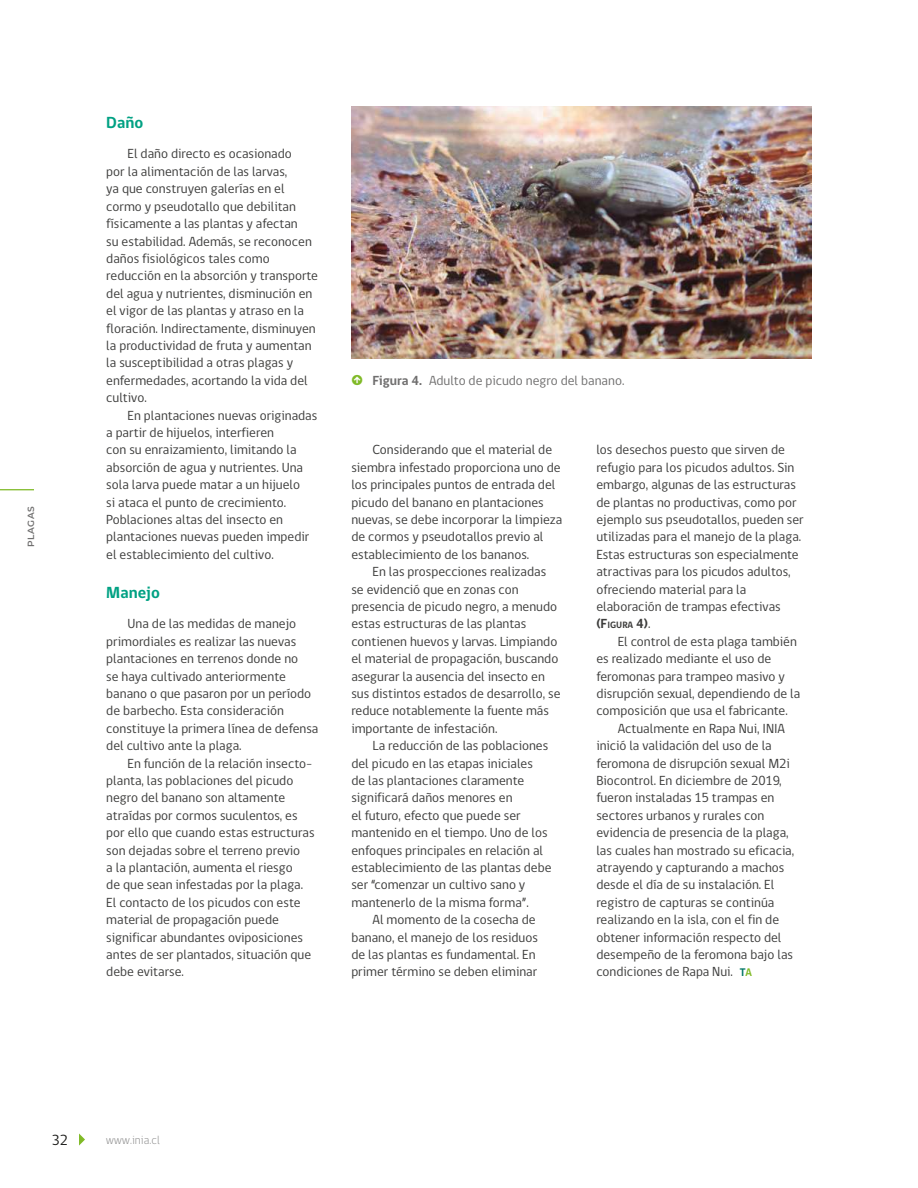
<style>
.page{position:relative;width:918px;height:1188px;background:#fff}
.page>*{position:absolute;margin:0;border:0;box-sizing:border-box;transform-origin:0 0}
.t1{font:700 16.5px "gob CL";color:#00a183}
.t2{font:15px "gob CL";color:#1d1d1b}
.t3{font:13.5px/17.4px "gob CL";color:#3c3c3b}
.t4{font:13.5px "gob CL";color:#706f6f}
.t5{font:300 12px "gob CL";letter-spacing:.01em;color:#878787}
.t6{font:700 9.45px "gob CL";color:#3c3c3b}
.t7{font:600 9px "Montserrat";letter-spacing:.04em;color:#706f6f}
.s1{font-family:"Klavika Arrows";font-weight:700;font-size:15px;color:#80ba27}
.s2{font-weight:700}
.s3{font-size:13.5px}
.s4{font-weight:400;font-size:13.5px}
.s5{font-family:"News Gothic BT";font-weight:700;font-size:10.5px;color:#007665}
.s6{font-family:"News Gothic BT";font-weight:700;font-size:10.5px;color:#80ba27}
</style>
<div class="page">
<svg style="left:79px;top:1134px;width:6px;height:12px"></svg>
<img style="left:351px;top:106px;width:461px;height:253px">
<hr style="left:0;top:489px;width:34px;height:1px;background:#80ba27">
<p class="t7" style="left:24px;top:547px;width:42px;rotate:-90deg">PLAGAS</p>
<p class="t1" style="left:106px;top:111px;width:39px">Daño</p>
<p class="t3" style="left:106px;top:146px;width:213px;text-indent:21px">El daño directo es ocasionado<br>por la alimentación de las larvas,<br>ya que construyen galerías en el cormo y pseudotallo que debilitan físicamente a las plantas y afectan<br>su estabilidad. Además, se reconocen daños fisiológicos tales como reducción en la absorción y transporte del agua y nutrientes, disminución en el vigor de las plantas y atraso en la floración. Indirectamente, disminuyen la productividad de fruta y aumentan la susceptibilidad a otras plagas y enfermedades, acortando la vida del cultivo.</p>
<p class="t3" style="left:106px;top:407px;width:213px;text-indent:21px">En plantaciones nuevas originadas a partir de hijuelos, interfieren<br>con su enraizamiento, limitando la absorción de agua y nutrientes. Una sola larva puede matar a un hijuelo<br>si ataca el punto de crecimiento.<br>Poblaciones altas del insecto en plantaciones nuevas pueden impedir el establecimiento del cultivo.</p>
<p class="t1" style="left:106px;top:581px;width:55px">Manejo</p>
<p class="t3" style="left:106px;top:615px;width:214px;text-indent:21px">Una de las medidas de manejo primordiales es realizar las nuevas plantaciones en terrenos donde no<br>se haya cultivado anteriormente banano o que pasaron por un período de barbecho. Esta consideración constituye la primera línea de defensa del cultivo ante la plaga.</p>
<p class="t3" style="left:106px;top:755px;width:210px;text-indent:21px">En función de la relación insecto&shy;planta, las poblaciones del picudo negro del banano son altamente atraídas por cormos suculentos, es por ello que cuando estas estructuras son dejadas sobre el terreno previo<br>a la plantación, aumenta el riesgo<br>de que sean infestadas por la plaga.<br>El contacto de los picudos con este material de propagación puede significar abundantes oviposiciones antes de ser plantados, situación que debe evitarse.</p>
<p class="t4" style="left:351px;top:371px;width:275px"><span class="s1">W</span> <span class="s2">Figura 4.</span> Adulto de picudo negro del banano.</p>
<p class="t3" style="left:351px;top:441px;width:213px;text-indent:21px">Considerando que el material de siembra infestado proporciona uno de los principales puntos de entrada del picudo del banano en plantaciones nuevas, se debe incorporar la limpieza de cormos y pseudotallos previo al establecimiento de los bananos.</p>
<p class="t3" style="left:351px;top:563px;width:211px;text-indent:21px">En las prospecciones realizadas se evidenció que en zonas con presencia de picudo negro, a menudo estas estructuras de las plantas contienen huevos y larvas. Limpiando el material de propagación, buscando asegurar la ausencia del insecto en sus distintos estados de desarrollo, se reduce notablemente la fuente más importante de infestación.</p>
<p class="t3" style="left:351px;top:737px;width:202px;text-indent:21px">La reducción de las poblaciones del picudo en las etapas iniciales<br>de las plantaciones claramente significará daños menores en<br>el futuro, efecto que puede ser mantenido en el tiempo. Uno de los enfoques principales en relación al establecimiento de las plantas debe ser “comenzar un cultivo sano y mantenerlo de la misma forma”.</p>
<p class="t3" style="left:351px;top:911px;width:188px;text-indent:21px">Al momento de la cosecha de banano, el manejo de los residuos de las plantas es fundamental. En primer término se deben eliminar</p>
<p class="t3" style="left:596px;top:441px;width:209px">los desechos puesto que sirven de refugio para los picudos adultos. Sin embargo, algunas de las estructuras de plantas no productivas, como por ejemplo sus pseudotallos, pueden ser utilizadas para el manejo de la plaga.<br>Estas estructuras son especialmente atractivas para los picudos adultos, ofreciendo material para la elaboración de trampas efectivas</p>
<p class="t6" style="left:596px;top:619px;width:56px"><span class="s3">(F</span>IGURA <span class="s3">4)</span><span class="s4">.</span></p>
<p class="t3" style="left:618px;top:633px;width:181px">El control de esta plaga también</p>
<p class="t3" style="left:596px;top:650px;width:176px">es realizado mediante el uso de</p>
<p class="t3" style="left:596px;top:668px;width:190px">feromonas para trampeo masivo y</p>
<p class="t3" style="left:596px;top:685px;width:205px">disrupción sexual, dependiendo de la</p>
<p class="t3" style="left:596px;top:702px;width:193px">composición que usa el fabricante.</p>
<p class="t3" style="left:618px;top:720px;width:169px">Actualmente en Rapa Nui, INIA</p>
<p class="t3" style="left:596px;top:737px;width:177px">inició la validación del uso de la</p>
<p class="t3" style="left:596px;top:755px;width:195px">feromona de disrupción sexual M2i</p>
<p class="t3" style="left:596px;top:772px;width:187px">Biocontrol. En diciembre de 2019,</p>
<p class="t3" style="left:596px;top:789px;width:179px">fueron instaladas 15 trampas en</p>
<p class="t3" style="left:596px;top:807px;width:169px">sectores urbanos y rurales con</p>
<p class="t3" style="left:596px;top:824px;width:194px">evidencia de presencia de la plaga,</p>
<p class="t3" style="left:596px;top:842px;width:199px">las cuales han mostrado su eficacia,</p>
<p class="t3" style="left:596px;top:859px;width:189px">atrayendo y capturando a machos</p>
<p class="t3" style="left:596px;top:876px;width:179px">desde el día de su instalación. El</p>
<p class="t3" style="left:596px;top:894px;width:180px">registro de capturas se continúa</p>
<p class="t3" style="left:596px;top:911px;width:184px">realizando en la isla, con el fin de</p>
<p class="t3" style="left:596px;top:929px;width:187px">obtener información respecto del</p>
<p class="t3" style="left:596px;top:946px;width:198px">desempeño de la feromona bajo las</p>
<p class="t3" style="left:596px;top:963px;width:157px">condiciones de Rapa Nui. <span class="s5">T</span><span class="s6">A</span></p>
<p class="t2" style="left:52px;top:1130px;width:18px">32</p>
<p class="t5" style="left:106px;top:1132px;width:55px">www.inia.cl</p>
</div>
